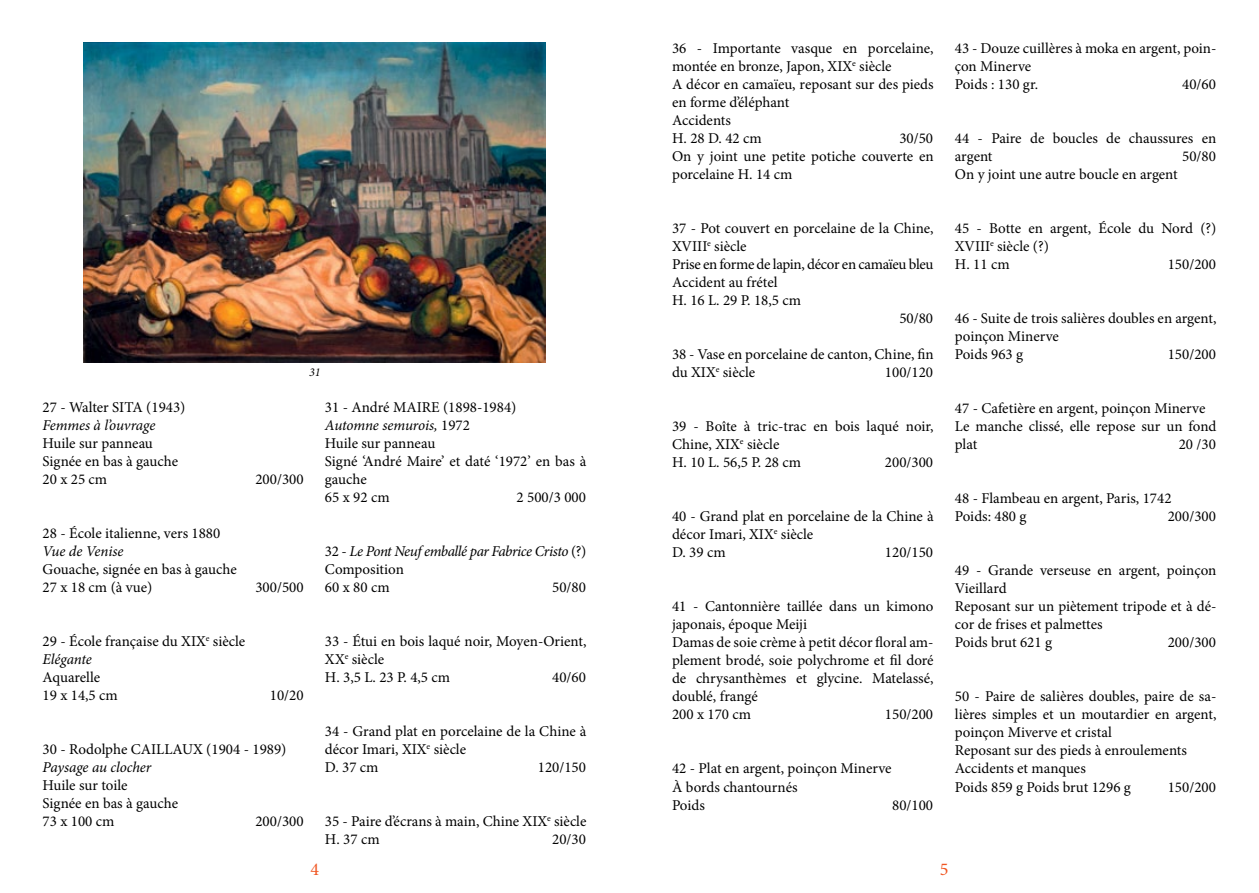
<style>
.page{position:relative;width:1259px;height:893px;background:#fff}
.page>*{position:absolute;margin:0;border:0;box-sizing:border-box;transform-origin:0 0}
.t1{font:18px "Minion Pro";color:#f05622}
.t2{font:15px/18px "Minion Pro";color:#000}
.t3{font:italic 15px/18px "Minion Pro";letter-spacing:-.02em;color:#000}
.t4{font:15px "Minion Pro";letter-spacing:-.02em;color:#000}
.t5{font:italic 12px "Minion Pro";color:#000}
.s1{font-style:italic}
.s2{font-style:normal}
</style>
<div class="page">
<img style="left:84px;top:43px;width:461px;height:319px">
<p class="t2" style="left:43px;top:398px;width:144px">27 - Walter SITA (1943)</p>
<p class="t3" style="left:43px;top:416px;width:114px">Femmes à l’ouvrage</p>
<p class="t2" style="left:43px;top:434px;width:137px">Huile sur panneau<br>Signée en bas à gauche<br>20 x 25 cm</p>
<p class="t2" style="left:43px;top:524px;width:179px">28 - École italienne, vers 1880</p>
<p class="t3" style="left:43px;top:542px;width:83px">Vue de Venise</p>
<p class="t2" style="left:43px;top:560px;width:196px">Gouache, signée en bas à gauche<br>27 x 18 cm (à vue)</p>
<p class="t5" style="left:309px;top:364px;width:13px">31</p>
<p class="t2" style="left:255px;top:470px;width:50px">200/300</p>
<p class="t2" style="left:255px;top:578px;width:50px">300/500</p>
<p class="t2" style="left:325px;top:398px;width:263px">31 - André MAIRE (1898-1984)<br><span class="s1">Automne semurois,</span> 1972<br>Huile sur panneau<br>Signé ‘André Maire’ et daté ‘1972’ en bas à gauche<br>65 x 92 cm</p>
<p class="t2" style="left:516px;top:488px;width:71px">2 500/3 000</p>
<p class="t3" style="left:325px;top:542px;width:263px"><span class="s2">32 -</span> Le Pont Neuf emballé par Fabrice Cristo <span class="s2">(?)<br>Composition<br>60 x 80 cm</span></p>
<p class="t2" style="left:552px;top:578px;width:35px">50/80</p>
<p class="t2" style="left:43px;top:632px;width:204px">29 - École française du XIX<sup>e</sup> siècle<br><span class="s1">Elégante</span></p>
<p class="t2" style="left:43px;top:668px;width:77px">Aquarelle<br>19 x 14,5 cm</p>
<p class="t2" style="left:270px;top:686px;width:35px">10/20</p>
<p class="t2" style="left:325px;top:632px;width:263px">33 - Étui en bois laqué noir, Moyen-Orient,<br>XX<sup>e</sup> siècle<br>H. 3,5 L. 23 P. 4,5 cm</p>
<p class="t2" style="left:552px;top:668px;width:35px">40/60</p>
<p class="t2" style="left:43px;top:740px;width:245px">30 - Rodolphe CAILLAUX (1904 - 1989)</p>
<p class="t3" style="left:43px;top:758px;width:110px">Paysage au clocher</p>
<p class="t2" style="left:43px;top:776px;width:137px">Huile sur toile<br>Signée en bas à gauche<br>73 x 100 cm</p>
<p class="t2" style="left:255px;top:812px;width:50px">200/300</p>
<p class="t2" style="left:325px;top:722px;width:263px">34 - Grand plat en porcelaine de la Chine à décor Imari, XIX<sup>e</sup> siècle<br>D. 37 cm</p>
<p class="t2" style="left:538px;top:758px;width:50px">120/150</p>
<p class="t2" style="left:325px;top:812px;width:263px">35 - Paire d’écrans à main, Chine XIX<sup>e</sup> siècle<br>H. 37 cm</p>
<p class="t2" style="left:552px;top:830px;width:35px">20/30</p>
<p class="t2" style="left:672px;top:40px;width:263px">36 - Importante vasque en porcelaine, montée en bronze, Japon, XIX<sup>e</sup> siècle<br>A décor en camaïeu, reposant sur des pieds en forme d’éléphant<br>Accidents<br>H. 28 D. 42 cm</p>
<p class="t2" style="left:672px;top:130px;width:263px;text-align:justify;text-indent:227px">30/50<br>On y joint une petite potiche couverte en porcelaine H. 14 cm</p>
<p class="t2" style="left:672px;top:220px;width:263px">37 - Pot couvert en porcelaine de la Chine,</p>
<p class="t2" style="left:672px;top:238px;width:76px">XVIII<sup>e</sup> siècle</p>
<p class="t4" style="left:672px;top:255px;width:263px">Prise en forme de lapin, décor en camaïeu bleu</p>
<p class="t2" style="left:672px;top:274px;width:107px">Accident au frétel</p>
<p class="t2" style="left:672px;top:292px;width:131px">H. 16 L. 29 P. 18,5 cm</p>
<p class="t2" style="left:899px;top:310px;width:35px">50/80</p>
<p class="t2" style="left:672px;top:346px;width:263px">38 - Vase en porcelaine de canton, Chine, fin du XIX<sup>e</sup> siècle</p>
<p class="t2" style="left:885px;top:364px;width:50px">100/120</p>
<p class="t2" style="left:672px;top:418px;width:263px">39 - Boîte à tric-trac en bois laqué noir,<br>Chine, XIX<sup>e</sup> siècle<br>H. 10 L. 56,5 P. 28 cm</p>
<p class="t2" style="left:885px;top:454px;width:50px">200/300</p>
<p class="t2" style="left:672px;top:508px;width:263px">40 - Grand plat en porcelaine de la Chine à décor Imari, XIX<sup>e</sup> siècle<br>D. 39 cm</p>
<p class="t2" style="left:885px;top:544px;width:50px">120/150</p>
<p class="t2" style="left:672px;top:598px;width:263px">41 - Cantonnière taillée dans un kimono japonais, époque Meiji<br>Damas de soie crème à petit décor floral am&shy;plement brodé, soie polychrome et fil doré de chrysanthèmes et glycine. Matelassé, doublé, frangé<br>200 x 170 cm</p>
<p class="t2" style="left:885px;top:706px;width:50px">150/200</p>
<p class="t2" style="left:672px;top:760px;width:221px">42 - Plat en argent, poinçon Minerve à bords chantournés<br>Poids</p>
<p class="t2" style="left:892px;top:796px;width:42px">80/100</p>
<p class="t2" style="left:955px;top:40px;width:263px">43 - Douze cuillères à moka en argent, poin&shy;çon Minerve<br>Poids : 130 gr.</p>
<p class="t2" style="left:1182px;top:76px;width:35px">40/60</p>
<p class="t2" style="left:955px;top:130px;width:263px">44 - Paire de boucles de chaussures en argent</p>
<p class="t2" style="left:1182px;top:148px;width:35px">50/80</p>
<p class="t2" style="left:955px;top:166px;width:224px">On y joint une autre boucle en argent</p>
<p class="t2" style="left:955px;top:220px;width:263px">45 - Botte en argent, École du Nord (?)<br>XVIII<sup>e</sup> siècle (?)<br>H. 11 cm</p>
<p class="t2" style="left:1167px;top:256px;width:50px">150/200</p>
<p class="t2" style="left:955px;top:310px;width:263px">46 - Suite de trois salières doubles en argent, poinçon Minerve<br>Poids 963 g</p>
<p class="t2" style="left:1167px;top:346px;width:50px">150/200</p>
<p class="t2" style="left:955px;top:400px;width:263px">47 - Cafetière en argent, poinçon Minerve<br>Le manche clissé, elle repose sur un fond plat</p>
<p class="t2" style="left:1178px;top:436px;width:39px">20 /30</p>
<p class="t2" style="left:955px;top:490px;width:218px">48 - Flambeau en argent, Paris, 1742<br>Poids: 480 g</p>
<p class="t2" style="left:1167px;top:508px;width:50px">200/300</p>
<p class="t2" style="left:955px;top:562px;width:263px">49 - Grande verseuse en argent, poinçon<br>Vieillard<br>Reposant sur un piètement tripode et à dé&shy;cor de frises et palmettes<br>Poids brut 621 g</p>
<p class="t2" style="left:1167px;top:634px;width:50px">200/300</p>
<p class="t2" style="left:955px;top:688px;width:263px">50 - Paire de salières doubles, paire de sa&shy;lières simples et un moutardier en argent, poinçon Miverve et cristal<br>Reposant sur des pieds à enroulements Accidents et manques<br>Poids 859 g Poids brut 1296 g</p>
<p class="t2" style="left:1167px;top:778px;width:50px">150/200</p>
<p class="t1" style="left:310px;top:857px;width:10px">4</p>
<p class="t1" style="left:940px;top:857px;width:10px">5</p>
</div>
